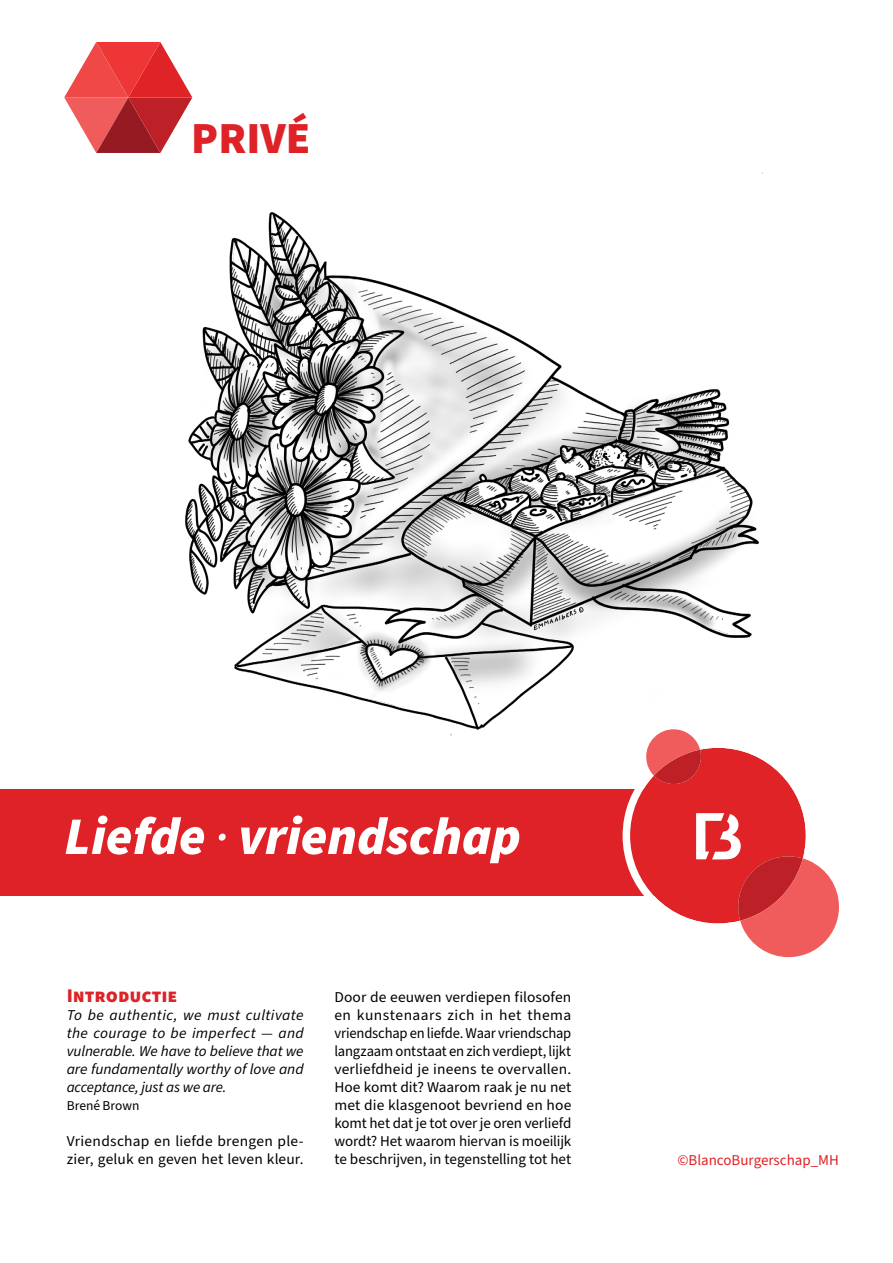
<style>
.page{position:relative;width:893px;height:1263px;background:#fff}
.page>*{position:absolute;margin:0;border:0;box-sizing:border-box;transform-origin:0 0}
.titel{font:italic 900 52.8px "Source Sans Pro";color:#fff}
.t1{font:900 44.4px "Source Sans Pro";color:#de2227}
.kop{font:900 19.5px "Source Sans Pro";color:#de2227}
.Broodtekst{font:15px/18px "Source Sans Pro";letter-spacing:.005em;color:#000}
.Broodtekst-2{font:italic 15px/18px "Source Sans Pro";letter-spacing:-.005em;color:#000;text-align:justify}
.t2{font:15px "Source Sans Pro";color:#de2227}
.Broodtekst-3{font:13.5px "Source Sans Pro";color:#000}
</style>
<div class="page">
<div style="left:0;top:789px;width:736px;height:106px;background:#de2227"></div>
<svg style="left:64px;top:42px;width:120px;height:111px"></svg>
<svg style="left:623px;top:765px;width:216px;height:192px"></svg>
<img style="left:184px;top:83px;width:586px;height:733px">
<p class="t1" style="left:191px;top:107px;width:121px">PRIVÉ</p>
<p class="titel" style="left:64px;top:800px;width:458px">Liefde . vriendschap</p>
<p class="kop" style="left:67px;top:982px;width:112px">Introductie</p>
<p class="Broodtekst-2" style="left:67px;top:1007px;width:238px">To be authentic, we must cultivate the courage to be imperfect — and vulnerable. We have to believe that we are fundamentally worthy of love and acceptance, just as we are.</p>
<p class="Broodtekst-3" style="left:67px;top:1097px;width:74px">Brené Brown</p>
<p class="Broodtekst" style="left:67px;top:1133px;width:238px">Vriendschap en liefde brengen ple&shy;zier, geluk en geven het leven kleur.</p>
<p class="Broodtekst" style="left:334px;top:989px;width:238px;text-align:justify">Door de eeuwen verdiepen filosofen en kunstenaars zich in het thema vriendschap en liefde. Waar vriendschap langzaam ontstaat en zich verdiept, lijkt verliefdheid je ineens te overvallen.<br>Hoe komt dit? Waarom raak je nu net met die klasgenoot bevriend en hoe komt het dat je tot over je oren verliefd wordt? Het waarom hiervan is moeilijk te beschrijven, in tegenstelling tot het</p>
<p class="t2" style="left:677px;top:1150px;width:163px">©BlancoBurgerschap_MH</p>
</div>
